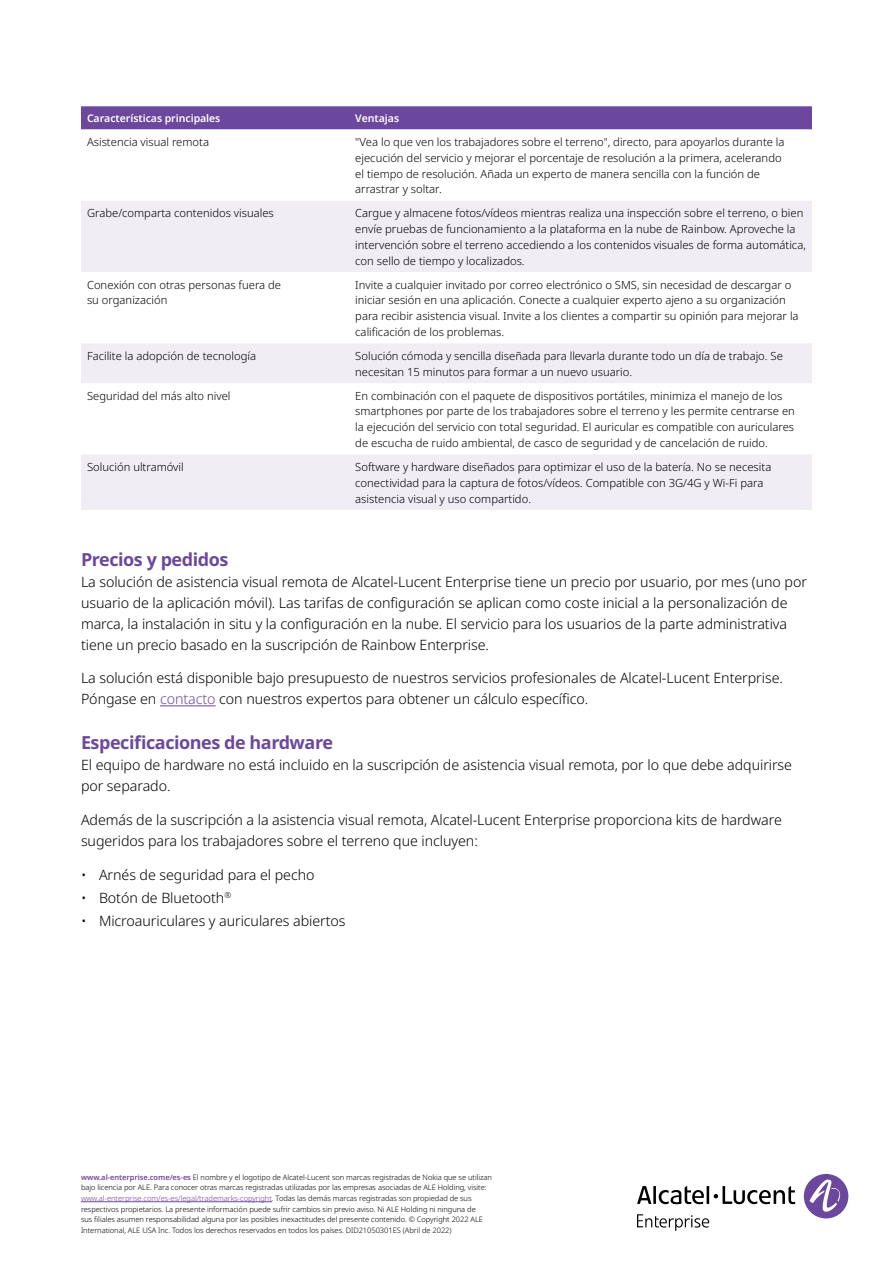
<style>
.page{position:relative;width:893px;height:1263px;background:#fff}
.page>*{position:absolute;margin:0;border:0;box-sizing:border-box;transform-origin:0 0}
.t1{font:700 18px "Noto Sans";letter-spacing:-.025em;color:#6b489d}
.t2{font:300 14.25px/21px "Noto Sans";letter-spacing:-.005em;color:#000}
.t3{font:300 11.25px/15.8px "Noto Sans";color:#000}
.t4{font:600 10.5px "Noto Sans";letter-spacing:-.005em;color:#fff}
.t5{font:300 7.5px/10.5px "Noto Sans";letter-spacing:-.005em;color:#000}
.s1{color:#6b489d}
.s2{font-weight:600;color:#6b489d}
</style>
<div class="page">
<div style="left:804px;top:1174px;width:44px;height:44px;background:#6b489d;border-radius:50%"></div>
<svg style="left:809px;top:1179px;width:34px;height:33px"></svg>
<svg style="left:637px;top:1186px;width:158px;height:18px"></svg>
<svg style="left:637px;top:1214px;width:72px;height:17px"></svg>
<hr style="left:81px;top:1201px;width:191px;height:1px;background:#6b489d">
<hr style="left:160px;top:705px;width:56px;height:1px;background:#6b489d">
<svg style="left:81px;top:106px;width:731px;height:24px;background:#714fa1"></svg>
<svg style="left:81px;top:201px;width:731px;height:309px;fill:#f0edf5"></svg>
<p class="t4" style="left:87px;top:111px;width:135px">Características principales</p>
<p class="t4" style="left:355px;top:111px;width:45px">Ventajas</p>
<p class="t3" style="left:87px;top:134px;width:124px">Asistencia visual remota</p>
<p class="t3" style="left:355px;top:134px;width:431px">"Vea lo que ven los trabajadores sobre el terreno", directo, para apoyarlos durante la ejecución del servicio y mejorar el porcentaje de resolución a la primera, acelerando el tiempo de resolución. Añada un experto de manera sencilla con la función de arrastrar y soltar.</p>
<p class="t3" style="left:87px;top:206px;width:188px">Grabe/comparta contenidos visuales</p>
<p class="t3" style="left:355px;top:206px;width:452px">Cargue y almacene fotos/vídeos mientras realiza una inspección sobre el terreno, o bien envíe pruebas de funcionamiento a la plataforma en la nube de Rainbow. Aproveche la intervención sobre el terreno accediendo a los contenidos visuales de forma automática, con sello de tiempo y localizados.</p>
<p class="t3" style="left:87px;top:277px;width:196px">Conexión con otras personas fuera de su organización</p>
<p class="t3" style="left:355px;top:277px;width:445px">Invite a cualquier invitado por correo electrónico o SMS, sin necesidad de descargar o iniciar sesión en una aplicación. Conecte a cualquier experto ajeno a su organización para recibir asistencia visual. Invite a los clientes a compartir su opinión para mejorar la calificación de los problemas.</p>
<p class="t3" style="left:87px;top:348px;width:171px">Facilite la adopción de tecnología</p>
<p class="t3" style="left:355px;top:348px;width:429px">Solución cómoda y sencilla diseñada para llevarla durante todo un día de trabajo. Se necesitan 15 minutos para formar a un nuevo usuario.</p>
<p class="t3" style="left:87px;top:388px;width:145px">Seguridad del más alto nivel</p>
<p class="t3" style="left:355px;top:388px;width:441px">En combinación con el paquete de dispositivos portátiles, minimiza el manejo de los smartphones por parte de los trabajadores sobre el terreno y les permite centrarse en la ejecución del servicio con total seguridad. El auricular es compatible con auriculares de escucha de ruido ambiental, de casco de seguridad y de cancelación de ruido.</p>
<p class="t3" style="left:87px;top:459px;width:98px">Solución ultramóvil</p>
<p class="t3" style="left:355px;top:459px;width:418px">Software y hardware diseñados para optimizar el uso de la batería. No se necesita conectividad para la captura de fotos/vídeos. Compatible con 3G/4G y Wi-Fi para asistencia visual y uso compartido.</p>
<h1 class="t1" style="left:81px;top:546px;width:149px">Precios y pedidos</h1>
<p class="t2" style="left:81px;top:571px;width:727px">La solución de asistencia visual remota de Alcatel-Lucent Enterprise tiene un precio por usuario, por mes (uno por usuario de la aplicación móvil). Las tarifas de configuración se aplican como coste inicial a la personalización de marca, la instalación in situ y la configuración en la nube. El servicio para los usuarios de la parte administrativa tiene un precio basado en la suscripción de Rainbow Enterprise.</p>
<p class="t2" style="left:81px;top:668px;width:703px">La solución está disponible bajo presupuesto de nuestros servicios profesionales de Alcatel-Lucent Enterprise.<br>Póngase en <span class="s1">contacto</span> con nuestros expertos para obtener un cálculo específico.</p>
<h1 class="t1" style="left:81px;top:730px;width:254px">Especificaciones de hardware</h1>
<p class="t2" style="left:81px;top:755px;width:713px">El equipo de hardware no está incluido en la suscripción de asistencia visual remota, por lo que debe adquirirse por separado.</p>
<p class="t2" style="left:81px;top:810px;width:702px">Además de la suscripción a la asistencia visual remota, Alcatel-Lucent Enterprise proporciona kits de hardware sugeridos para los trabajadores sobre el terreno que incluyen:</p>
<p class="t2" style="left:81px;top:865px;width:235px">• Arnés de seguridad para el pecho</p>
<p class="t2" style="left:81px;top:888px;width:152px">• Botón de Bluetooth<sup>®</sup></p>
<p class="t2" style="left:81px;top:911px;width:266px">• Microauriculares y auriculares abiertos</p>
<p class="t5" style="left:81px;top:1172px;width:412px"><span class="s2">www.al-enterprise.come/es-es</span> El nombre y el logotipo de Alcatel-Lucent son marcas registradas de Nokia que se utilizan bajo licencia por ALE. Para conocer otras marcas registradas utilizadas por las empresas asociadas de ALE Holding, visite: <span class="s1">www.al-enterprise.com/es-es/legal/trademarks-copyright</span>. Todas las demás marcas registradas son propiedad de sus respectivos propietarios. La presente información puede sufrir cambios sin previo aviso. Ni ALE Holding ni ninguna de<br>sus filiales asumen responsabilidad alguna por las posibles inexactitudes del presente contenido. © Copyright 2022 ALE International, ALE USA Inc. Todos los derechos reservados en todos los países. DID21050301ES (Abril de 2022)</p>
</div>
